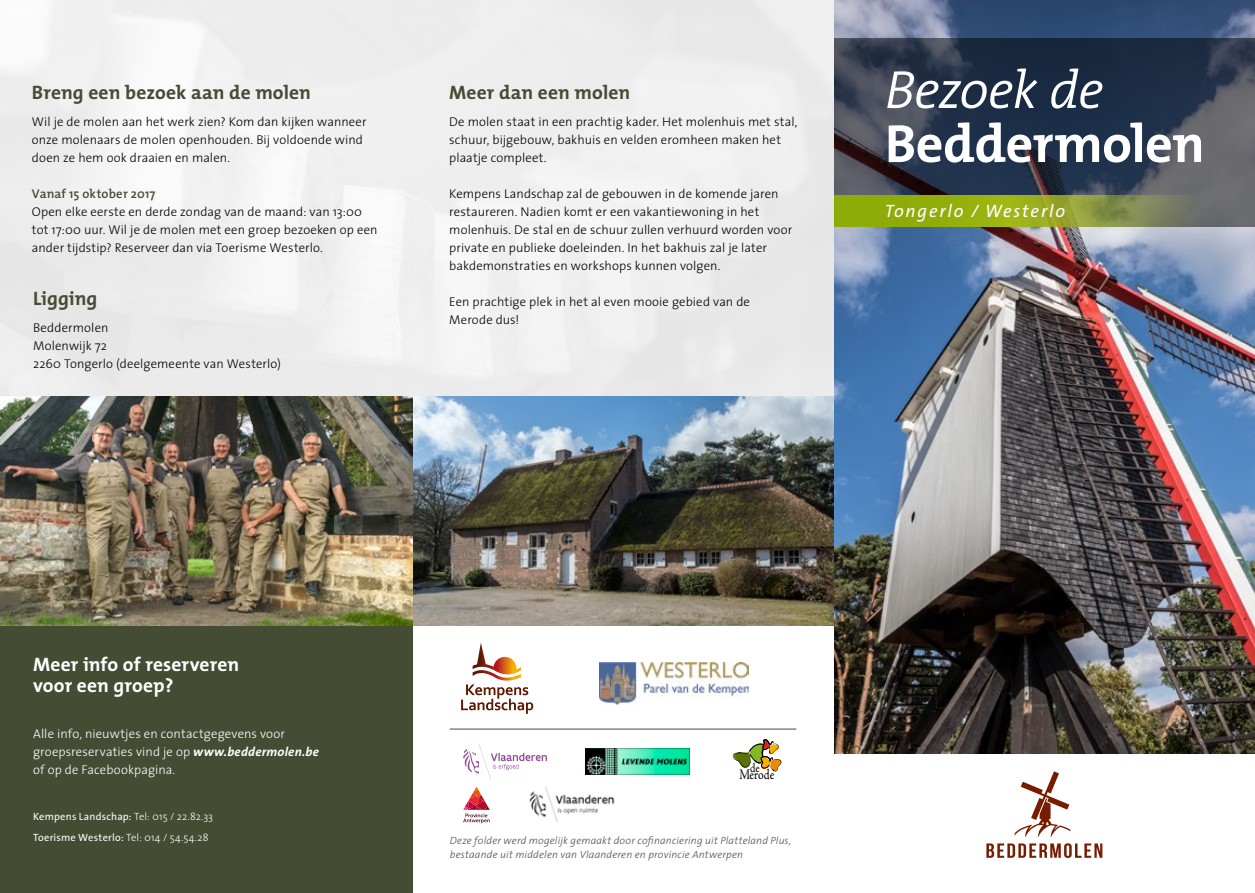
<style>
.page{position:relative;width:1255px;height:893px;background:#fff}
.page>*{position:absolute;margin:0;border:0;box-sizing:border-box;transform-origin:0 0}
.t1{font:700 54px "The Mix";letter-spacing:-.01em;color:#fff}
.t2{font:italic 300 54px "The Mix";letter-spacing:-.025em;color:#fff}
.t3{font:700 19.5px "The Mix";letter-spacing:.005em;color:#444d33}
.t4{font:700 19.5px/21px "The Mix";letter-spacing:.005em;color:#fff}
.t5{font:italic 18px "The Sans";letter-spacing:.1em;color:#fff}
.t6{font:14.7px "Adobe Jenson Pro";color:#000;scale:.79 1}
.t7{font:13.5px "Adobe Jenson Pro";color:#000;scale:.79 1}
.t8{font:300 12.75px/18px "The Sans";letter-spacing:.01em;color:#000}
.t9{font:300 12.75px/18px "The Sans";letter-spacing:.01em;color:#fff}
.t10{font:600 12.75px "The Mix";letter-spacing:.01em;color:#444d33}
.t11{font:italic 300 10.5px/13.5px "The Sans";letter-spacing:.015em;color:#4d4f4e}
.t12{font:10.5px/21px "The Sans";letter-spacing:.015em;color:#fff}
.s1{font-weight:700;font-style:italic}
.s2{font-weight:300}
</style>
<div class="page">
<img style="left:834px;top:0;width:420px;height:753px">
<img style="left:412px;top:396px;width:421px;height:229px">
<svg style="left:833px;top:39px;width:421px;height:156px;background:#313c4f"></svg>
<svg style="left:1069px;top:195px;width:185px;height:32px;background:#7a805c"></svg>
<svg style="left:833px;top:195px;width:236px;height:32px;background:#95ad10"></svg>
<div style="left:0;top:625px;width:412px;height:268px;background:#444d33"></div>
<svg style="left:986px;top:771px;width:116px;height:87px"></svg>
<svg style="left:732px;top:739px;width:49px;height:33px"></svg>
<svg style="left:463px;top:744px;width:84px;height:35px"></svg>
<img style="left:585px;top:749px;width:104px;height:25px">
<svg style="left:463px;top:787px;width:26px;height:36px"></svg>
<img style="left:529px;top:786px;width:86px;height:36px">
<hr style="left:450px;top:729px;width:346px;height:1px;background:#444d33">
<svg style="left:461px;top:643px;width:72px;height:71px"></svg>
<img style="left:599px;top:663px;width:149px;height:41px">
<img style="left:0;top:396px;width:412px;height:229px">
<h2 class="t3" style="left:32px;top:76px;width:280px">Breng een bezoek aan de molen</h2>
<p class="t8" style="left:32px;top:112px;width:336px">Wil je de molen aan het werk zien? Kom dan kijken wanneer onze molenaars de molen openhouden. Bij voldoende wind doen ze hem ook draaien en malen.</p>
<p class="t10" style="left:32px;top:183px;width:125px">Vanaf 15 oktober 2017</p>
<p class="t8" style="left:32px;top:202px;width:347px">Open elke eerste en derde zondag van de maand: van 13:00 tot 17:00 uur. Wil je de molen met een groep bezoeken op een ander tijdstip? Reserveer dan via Toerisme Westerlo.</p>
<h2 class="t3" style="left:33px;top:282px;width:66px">Ligging</h2>
<p class="t8" style="left:33px;top:318px;width:249px">Beddermolen<br>Molenwijk 72<br>2260 Tongerlo (deelgemeente van Westerlo)</p>
<h2 class="t3" style="left:449px;top:76px;width:182px">Meer dan een molen</h2>
<p class="t8" style="left:449px;top:112px;width:349px">De molen staat in een prachtig kader. Het molenhuis met stal, schuur, bijgebouw, bakhuis en velden eromheen maken het plaatje compleet.</p>
<p class="t8" style="left:449px;top:184px;width:344px">Kempens Landschap zal de gebouwen in de komende jaren restaureren. Nadien komt er een vakantiewoning in het molenhuis. De stal en de schuur zullen verhuurd worden voor private en publieke doeleinden. In het bakhuis zal je later bakdemonstraties en workshops kunnen volgen.</p>
<p class="t8" style="left:449px;top:292px;width:302px">Een prachtige plek in het al even mooie gebied van de<br>Merode dus!</p>
<h1 class="t2" style="left:884px;top:45px;width:220px">Bezoek de</h1>
<h1 class="t1" style="left:884px;top:99px;width:321px">Beddermolen</h1>
<h3 class="t5" style="left:884px;top:196px;width:182px">Tongerlo / Westerlo</h3>
<h2 class="t4" style="left:33px;top:653px;width:208px">Meer info of reserveren voor een groep?</h2>
<p class="t9" style="left:33px;top:724px;width:287px">Alle info, nieuwtjes en contactgegevens voor groepsreservaties vind je op <span class="s1">www.beddermolen.be </span>of op de Facebookpagina.</p>
<p class="t12" style="left:33px;top:805px;width:181px">Kempens Landschap: <span class="s2">Tel: 015 / 22.82.33<br></span>Toerisme Westerlo: <span class="s2">Tel: 014 / 54.54.28</span></p>
<p class="t7" style="left:750px;top:760px;width:14px">de</p>
<p class="t6" style="left:739px;top:766px;width:46px">Merode</p>
<p class="t11" style="left:450px;top:834px;width:343px">Deze folder werd mogelijk gemaakt door cofinanciering uit Platteland Plus, bestaande uit middelen van Vlaanderen en provincie Antwerpen</p>
</div>
